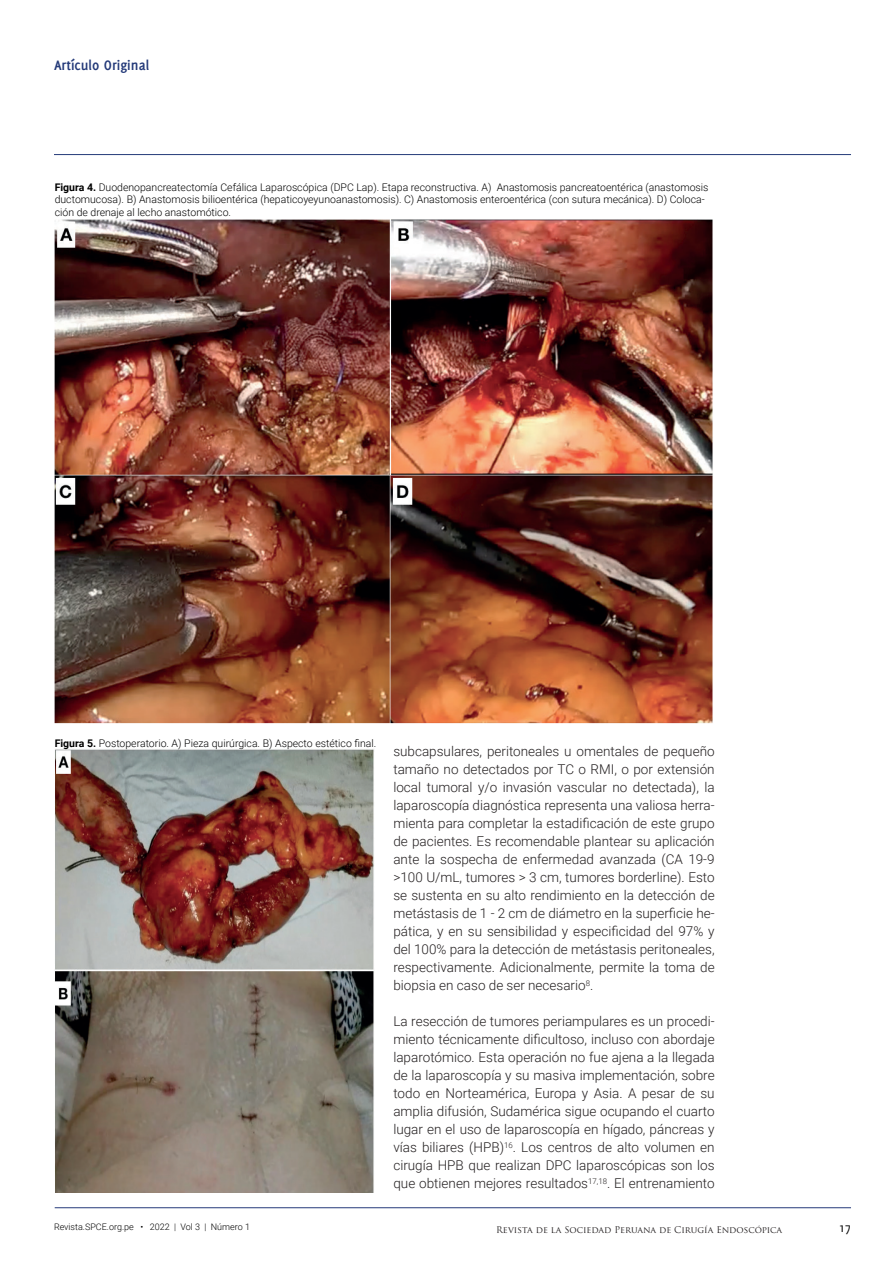
<style>
.page{position:relative;width:893px;height:1263px;background:#fff}
.page>*{position:absolute;margin:0;border:0;box-sizing:border-box;transform-origin:0 0}
.t1{font:700 15px "Delicious";color:#243a79}
.t2{font:300 13.5px/18px "Roboto";color:#231f20;text-align:justify}
.t3{font:13.5px "Delicious";color:#000001}
.t4{font:300 10.5px/12.6px "Roboto";color:#000001}
.t5{font:9px "Trajan Pro";color:#231f20}
.t6{font:300 9px "Roboto";color:#000001}
.s1{font-weight:700}
</style>
<div class="page">
<hr style="left:54px;top:154px;width:797px;height:1px;background:#243a79">
<hr style="left:55px;top:1207px;width:796px;height:1px;background:#243a79">
<img style="left:55px;top:219px;width:658px;height:505px">
<img style="left:55px;top:749px;width:319px;height:443px">
<p class="t1" style="left:54px;top:56px;width:97px">Artículo Original</p>
<p class="t4" style="left:55px;top:180px;width:655px"><span class="s1">Figura 4.</span> Duodenopancreatectomía Cefálica Laparoscópica (DPC Lap). Etapa reconstructiva. A) Anastomosis pancreatoentérica (anastomosis ductomucosa). B) Anastomosis bilioentérica (hepaticoyeyunoanastomosis). C) Anastomosis enteroentérica (con sutura mecánica). D) Coloca&shy;ción de drenaje al lecho anastomótico.</p>
<p class="t4" style="left:55px;top:736px;width:323px"><span class="s1">Figura 5.</span> Postoperatorio. A) Pieza quirúrgica. B) Aspecto estético final.</p>
<p class="t2" style="left:393px;top:742px;width:323px">subcapsulares, peritoneales u omentales de pequeño tamaño no detectados por TC o RMI, o por extensión local tumoral y/o invasión vascular no detectada), la laparoscopía diagnóstica representa una valiosa herra&shy;mienta para completar la estadificación de este grupo de pacientes. Es recomendable plantear su aplicación ante la sospecha de enfermedad avanzada (CA 19-9 &gt;100 U/mL, tumores &gt; 3 cm, tumores borderline). Esto se sustenta en su alto rendimiento en la detección de metástasis de 1 - 2 cm de diámetro en la superficie he&shy;pática, y en su sensibilidad y especificidad del 97% y del 100% para la detección de metástasis peritoneales, respectivamente. Adicionalmente, permite la toma de biopsia en caso de ser necesario<sup>8</sup>.</p>
<p class="t2" style="left:393px;top:1012px;width:323px">La resección de tumores periampulares es un procedi&shy;miento técnicamente dificultoso, incluso con abordaje laparotómico. Esta operación no fue ajena a la llegada de la laparoscopía y su masiva implementación, sobre todo en Norteamérica, Europa y Asia. A pesar de su amplia difusión, Sudamérica sigue ocupando el cuarto lugar en el uso de laparoscopía en hígado, páncreas y vías biliares (HPB)<sup>16</sup>. Los centros de alto volumen en cirugía HPB que realizan DPC laparoscópicas son los que obtienen mejores resultados<sup>17,18</sup>. El entrenamiento</p>
<p class="t6" style="left:54px;top:1220px;width:197px">Revista.SPCE.org.pe • 2022 | Vol 3 | Número 1</p>
<p class="t5" style="left:496px;top:1224px;width:288px">Revista de la Sociedad Peruana de Cirugía Endoscópica</p>
<p class="t3" style="left:839px;top:1220px;width:14px">17</p>
</div>
